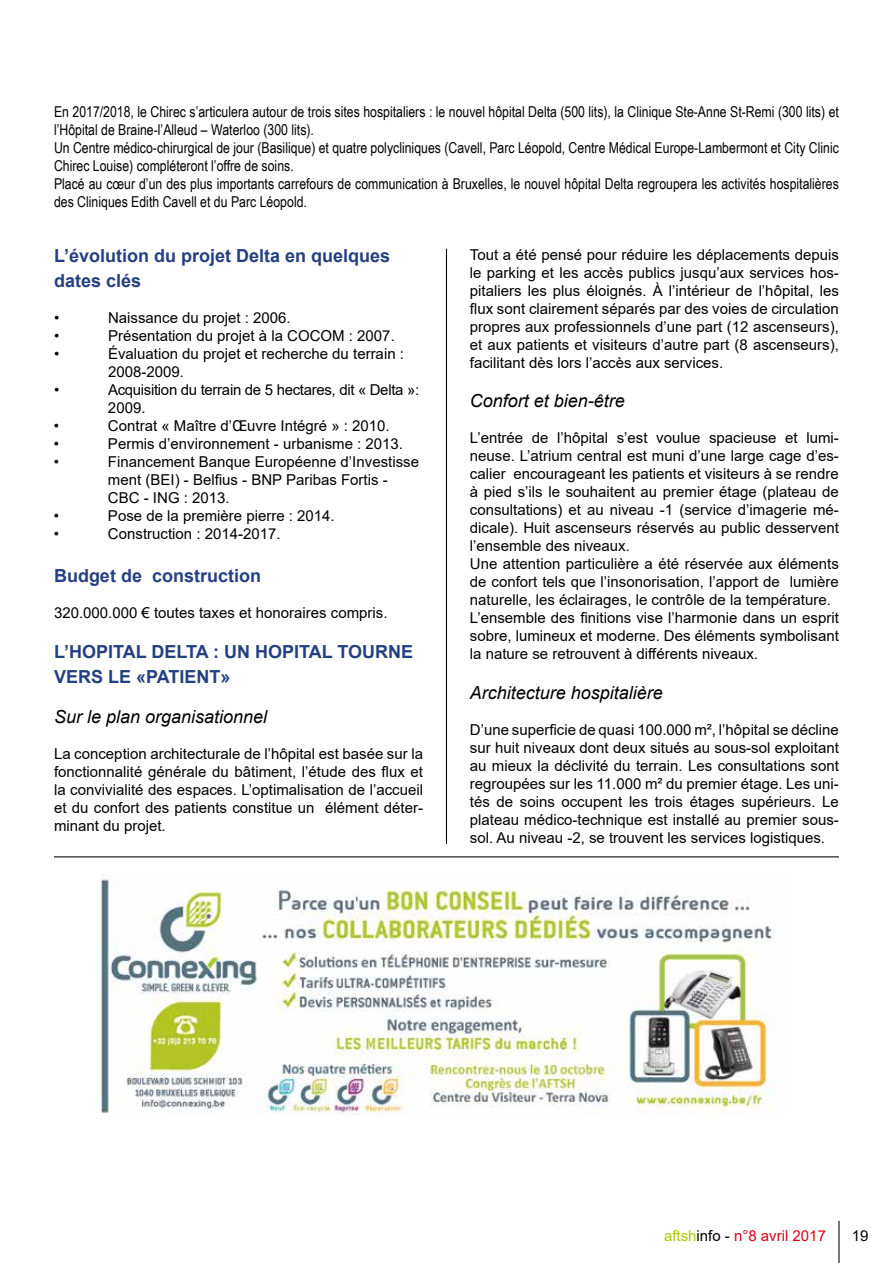
<style>
.page{position:relative;width:893px;height:1263px;background:#fff}
.page>*{position:absolute;margin:0;border:0;box-sizing:border-box;transform-origin:0 0}
.t1{font:700 18px/25.2px "Arial";color:#244082}
.t2{font:italic 18px "Arial";color:#000}
.t3{font:15px/18px "Arial";color:#000}
.t4{font:15px/18px "Arial Narrow";color:#000}
.t5{font:15px/18px "Arial";letter-spacing:-.02em;color:#000}
.t6{font:15px "Arial";color:#e2001a}
.s1{color:#acc600}
.s2{color:#000}
</style>
<div class="page">
<hr style="left:838px;top:1221px;width:1px;height:42px;background:#000">
<img style="left:101px;top:879px;width:674px;height:235px">
<hr style="left:54px;top:856px;width:785px;height:1px;background:#000">
<hr style="left:446px;top:249px;width:1px;height:595px;background:#000">
<p class="t4" style="left:54px;top:102px;width:786px">En 2017/2018, le Chirec s’articulera autour de trois sites hospitaliers : le nouvel hôpital Delta (500 lits), la Clinique Ste-Anne St-Remi (300 lits) et l’Hôpital de Braine-l’Alleud – Waterloo (300 lits).<br>Un Centre médico-chirurgical de jour (Basilique) et quatre polycliniques (Cavell, Parc Léopold, Centre Médical Europe-Lambermont et City Clinic Chirec Louise) compléteront l’offre de soins.<br>Placé au cœur d’un des plus importants carrefours de communication à Bruxelles, le nouvel hôpital Delta regroupera les activités hospitalières des Cliniques Edith Cavell et du Parc Léopold.</p>
<p class="t1" style="left:54px;top:243px;width:338px">L’évolution du projet Delta en quelques dates clés</p>
<p class="t3" style="left:54px;top:309px;width:7px">•</p>
<p class="t3" style="left:108px;top:309px;width:184px">Naissance du projet : 2006.</p>
<p class="t3" style="left:54px;top:327px;width:7px">•</p>
<p class="t3" style="left:108px;top:327px;width:288px">Présentation du projet à la COCOM : 2007.</p>
<p class="t3" style="left:54px;top:345px;width:7px">•</p>
<p class="t3" style="left:108px;top:345px;width:297px">Évaluation du projet et recherche du terrain :<br>2008-2009.</p>
<p class="t3" style="left:54px;top:381px;width:7px">•</p>
<p class="t5" style="left:108px;top:381px;width:313px">Acquisition du terrain de 5 hectares, dit « Delta »:<br>2009.</p>
<p class="t3" style="left:54px;top:417px;width:7px">•</p>
<p class="t3" style="left:108px;top:417px;width:283px">Contrat « Maître d’Œuvre Intégré » : 2010.</p>
<p class="t3" style="left:54px;top:435px;width:7px">•</p>
<p class="t3" style="left:108px;top:435px;width:297px">Permis d’environnement - urbanisme : 2013.</p>
<p class="t3" style="left:54px;top:453px;width:7px">•</p>
<p class="t3" style="left:108px;top:453px;width:312px">Financement Banque Européenne d’Investisse ment (BEI) - Belfius - BNP Paribas Fortis -<br>CBC - ING : 2013.</p>
<p class="t3" style="left:54px;top:507px;width:7px">•</p>
<p class="t3" style="left:108px;top:507px;width:228px">Pose de la première pierre : 2014.</p>
<p class="t3" style="left:54px;top:525px;width:7px">•</p>
<p class="t3" style="left:108px;top:525px;width:174px">Construction : 2014-2017.</p>
<p class="t1" style="left:54px;top:564px;width:209px">Budget de construction</p>
<p class="t3" style="left:54px;top:604px;width:335px">320.000.000 € toutes taxes et honoraires compris.</p>
<p class="t1" style="left:54px;top:639px;width:360px">L’HOPITAL DELTA : UN HOPITAL TOURNE<br>VERS LE «PATIENT»</p>
<p class="t2" style="left:54px;top:705px;width:215px">Sur le plan organisationnel</p>
<p class="t3" style="left:54px;top:744px;width:371px;text-align:justify">La conception architecturale de l’hôpital est basée sur la fonctionnalité générale du bâtiment, l’étude des flux et la convivialité des espaces. L’optimalisation de l’accueil et du confort des patients constitue un élément déter&shy;minant du projet.</p>
<p class="t3" style="left:470px;top:245px;width:371px;text-align:justify">Tout a été pensé pour réduire les déplacements depuis le parking et les accès publics jusqu’aux services hos&shy;pitaliers les plus éloignés. À l’intérieur de l’hôpital, les flux sont clairement séparés par des voies de circulation propres aux professionnels d’une part (12 ascenseurs), et aux patients et visiteurs d’autre part (8 ascenseurs), facilitant dès lors l’accès aux services.</p>
<p class="t2" style="left:470px;top:389px;width:157px">Confort et bien-être</p>
<p class="t3" style="left:470px;top:429px;width:371px">L’entrée de l’hôpital s’est voulue spacieuse et lumi&shy;neuse. L’atrium central est muni d’une large cage d’es&shy;calier encourageant les patients et visiteurs à se rendre à pied s’ils le souhaitent au premier étage (plateau de consultations) et au niveau -1 (service d’imagerie mé&shy;dicale). Huit ascenseurs réservés au public desservent l’ensemble des niveaux.<br>Une attention particulière a été réservée aux éléments de confort tels que l’insonorisation, l’apport de lumière naturelle, les éclairages, le contrôle de la température.<br>L’ensemble des finitions vise l’harmonie dans un esprit sobre, lumineux et moderne. Des éléments symbolisant la nature se retrouvent à différents niveaux.</p>
<p class="t2" style="left:470px;top:681px;width:195px">Architecture hospitalière</p>
<p class="t3" style="left:470px;top:720px;width:371px;text-align:justify">D’une superficie de quasi 100.000 m², l’hôpital se décline sur huit niveaux dont deux situés au sous-sol exploitant au mieux la déclivité du terrain. Les consultations sont regroupées sur les 11.000 m² du premier étage. Les uni&shy;tés de soins occupent les trois étages supérieurs. Le plateau médico-technique est installé au premier sous&shy;sol. Au niveau -2, se trouvent les services logistiques.</p>
<p class="t6" style="left:664px;top:1226px;width:163px"><span class="s1">aftsh</span><span class="s2">info -</span> n°8 avril 2017</p>
<p class="t3" style="left:852px;top:1227px;width:18px">19</p>
</div>
